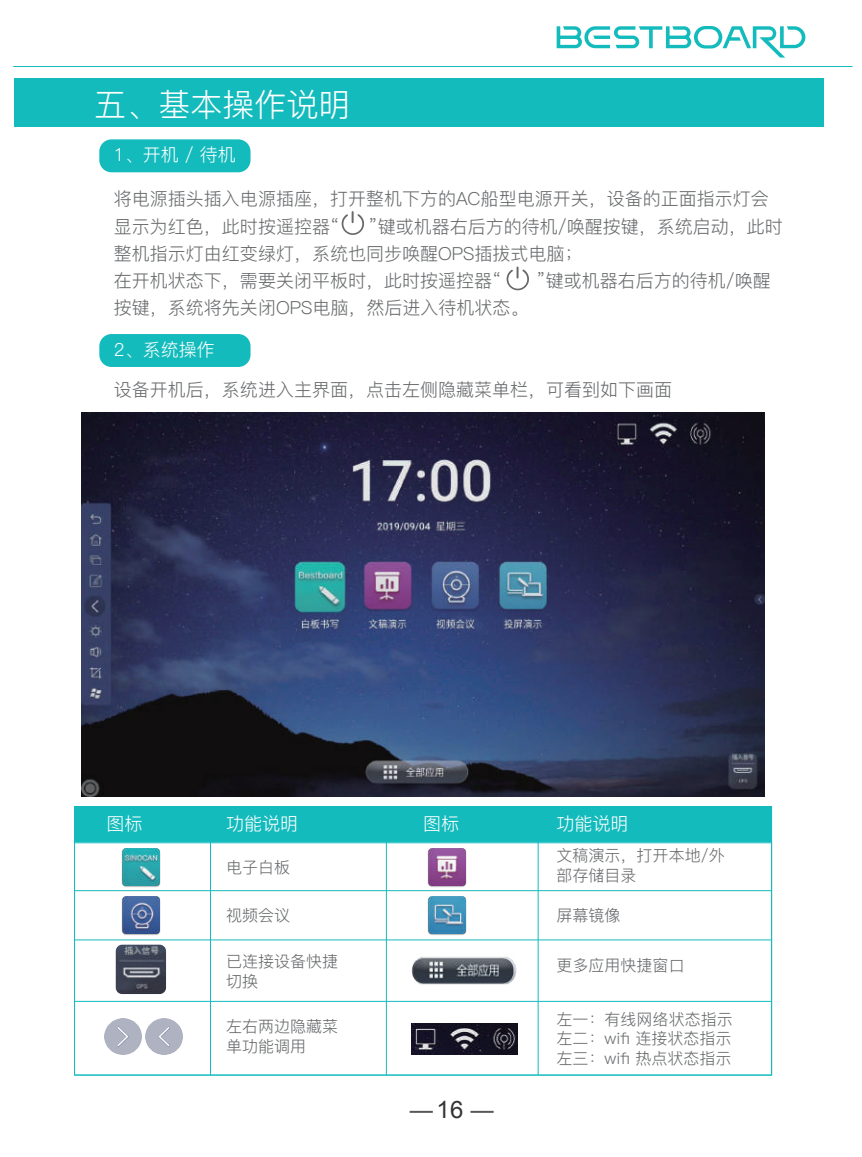
<style>
.page{position:relative;width:862px;height:1157px;background:#fff}
.page>*{position:absolute;margin:0;border:0;box-sizing:border-box;transform-origin:0 0}
.t1{font:32px "Ping Fang SC Regular";color:#fff}
.t2{font:24px "Arial";color:#333334}
.t3{font:18px/27.2px "Ping Fang SC Regular";color:#67696b}
.t4{font:18px "Ping Fang SC Regular";color:#fff}
.t5{font:16px/19.2px "Ping Fang SC Regular";color:#67696b}
</style>
<div class="page">
<div style="left:75px;top:806px;width:696px;height:35px;background:#14bbbd"></div>
<div style="left:99px;top:139px;width:151px;height:33px;background:#14bbbd;border-radius:12px"></div>
<div style="left:99px;top:334px;width:151px;height:33px;background:#14bbbd;border-radius:12px"></div>
<hr style="left:75px;top:890px;width:696px;height:1px;background:#14bbbd">
<hr style="left:75px;top:939px;width:696px;height:1px;background:#14bbbd">
<hr style="left:75px;top:1001px;width:696px;height:1px;background:#14bbbd">
<hr style="left:75px;top:842px;width:696px;height:1px;background:#14bbbd">
<div style="left:74px;top:807px;width:698px;height:268px;border:1px solid #14bbbd"></div>
<hr style="left:210px;top:807px;width:1px;height:268px;background:#14bbbd">
<hr style="left:386px;top:807px;width:1px;height:268px;background:#14bbbd">
<hr style="left:538px;top:807px;width:1px;height:268px;background:#14bbbd">
<div style="left:14px;top:78px;width:810px;height:48px;background:#14bbbd"></div>
<svg style="left:556px;top:26px;width:249px;height:32px"></svg>
<hr style="left:13px;top:66px;width:839px;height:1px;background:#14bbbd">
<hr style="left:410px;top:1110px;width:23px;height:2px;background:#57585a">
<hr style="left:470px;top:1110px;width:24px;height:2px;background:#57585a">
<img style="left:121px;top:848px;width:39px;height:39px">
<img style="left:427px;top:848px;width:40px;height:39px">
<img style="left:121px;top:896px;width:39px;height:39px">
<img style="left:427px;top:896px;width:40px;height:39px">
<img style="left:411px;top:957px;width:106px;height:28px">
<img style="left:116px;top:944px;width:50px;height:50px">
<img style="left:145px;top:1018px;width:37px;height:36px">
<img style="left:104px;top:1018px;width:37px;height:36px">
<img style="left:412px;top:1023px;width:106px;height:31px">
<svg style="left:506px;top:266px;width:23px;height:24px"></svg>
<svg style="left:342px;top:211px;width:22px;height:24px"></svg>
<img style="left:81px;top:412px;width:684px;height:384px">
<h1 class="t1" style="left:94px;top:86px;width:258px">五、基本操作说明</h1>
<p class="t4" style="left:114px;top:144px;width:123px">1、开机 / 待机</p>
<p class="t3" style="left:114px;top:185px;width:656px">将电源插头插入电源插座，打开整机下方的AC船型电源开关，设备的正面指示灯会显示为红色，此时按遥控器“</p>
<p class="t3" style="left:114px;top:213px;width:670px;text-indent:255px">”键或机器右后方的待机/唤醒按键，系统启动，此时整机指示灯由红变绿灯，系统也同步唤醒OPS插拔式电脑；<br>在开机状态下，需要关闭平板时，此时按遥控器“</p>
<p class="t3" style="left:537px;top:267px;width:235px">”键或机器右后方的待机/唤醒</p>
<p class="t3" style="left:114px;top:294px;width:416px">按键，系统将先关闭OPS电脑，然后进入待机状态。</p>
<p class="t4" style="left:114px;top:338px;width:102px">2、系统操作</p>
<p class="t3" style="left:114px;top:376px;width:559px">设备开机后，系统进入主界面，点击左侧隐藏菜单栏，可看到如下画面</p>
<p class="t4" style="left:106px;top:812px;width:37px">图标</p>
<p class="t4" style="left:226px;top:812px;width:73px">功能说明</p>
<p class="t4" style="left:423px;top:812px;width:37px">图标</p>
<p class="t4" style="left:556px;top:812px;width:74px">功能说明</p>
<p class="t5" style="left:226px;top:857px;width:65px">电子白板</p>
<p class="t5" style="left:226px;top:906px;width:65px">视频会议</p>
<p class="t5" style="left:226px;top:952px;width:113px">已连接设备快捷切换</p>
<p class="t5" style="left:226px;top:1017px;width:113px">左右两边隐藏菜单功能调用</p>
<h2 class="t2" style="left:437px;top:1094px;width:28px">16</h2>
<p class="t5" style="left:556px;top:846px;width:169px">文稿演示，打开本地/外部存储目录</p>
<p class="t5" style="left:556px;top:906px;width:65px">屏幕镜像</p>
<p class="t5" style="left:556px;top:956px;width:129px">更多应用快捷窗口</p>
<p class="t5" style="left:556px;top:1010px;width:177px;text-align:justify">左一：有线网络状态指示左二：wifi 连接状态指示左三：wifi 热点状态指示</p>
</div>
